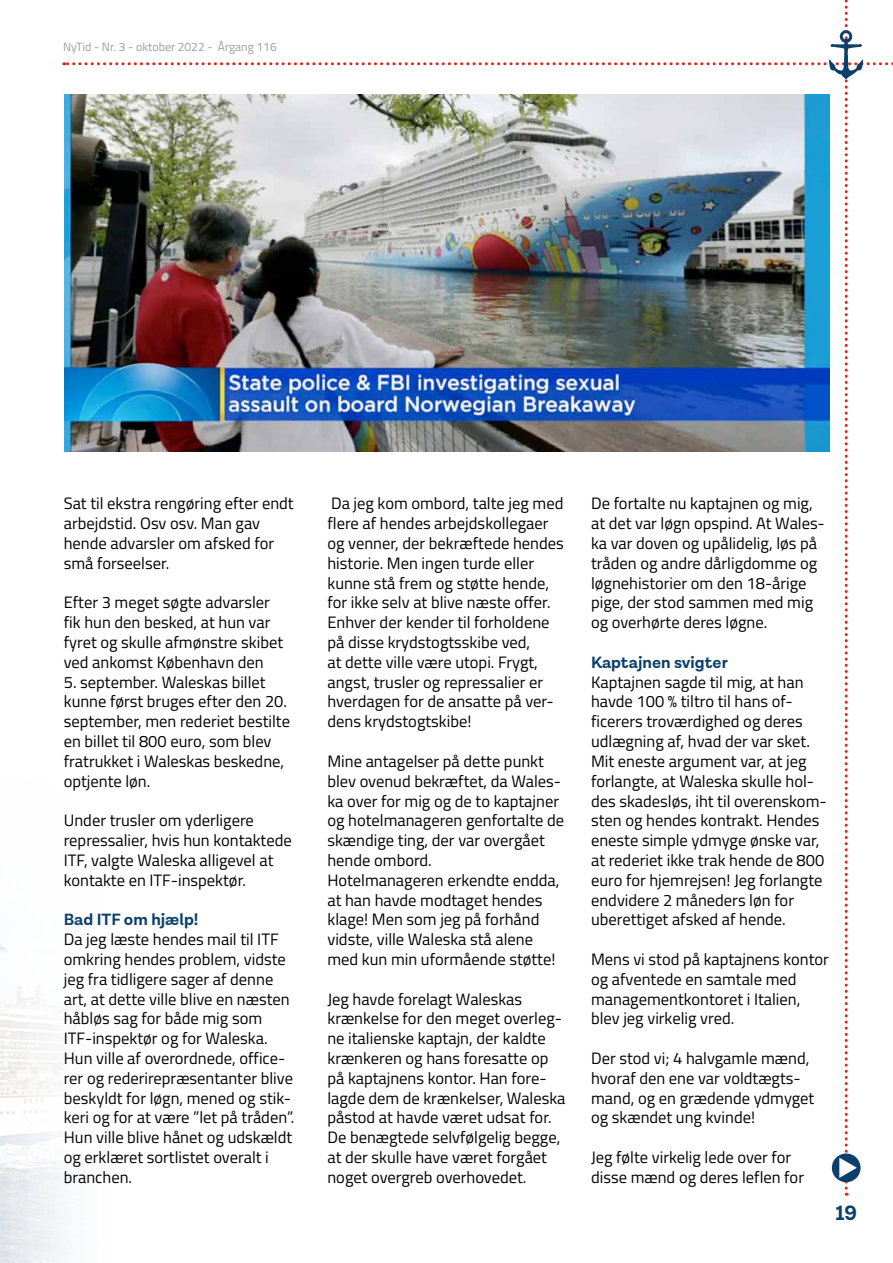
<style>
.page{position:relative;width:893px;height:1263px;background:#fff}
.page>*{position:absolute;margin:0;border:0;box-sizing:border-box;transform-origin:0 0}
.t1{font:700 21px "Lota Grotesque Alt 1";color:#0c3f6c}
.t2{font:16.5px/19.8px "Titillium Web";color:#000}
.t3{font:700 16.5px "Lota Grotesque Alt 1";color:#0c3f6c}
.t4{font:12px "Titillium Web";color:#9d9d9c}
</style>
<div class="page">
<img style="left:0;top:944px;width:67px;height:319px">
<img style="left:64px;top:0;width:829px;height:1196px">
<p class="t4" style="left:63px;top:38px;width:215px">NyTid - Nr. 3 - oktober 2022 - Årgang 116</p>
<p class="t2" style="left:64px;top:493px;width:231px">Sat til ekstra rengøring efter endt arbejdstid. Osv osv. Man gav hende advarsler om afsked for små forseelser.</p>
<p class="t2" style="left:64px;top:592px;width:221px">Efter 3 meget søgte advarsler fik hun den besked, at hun var fyret og skulle afmønstre skibet ved ankomst København den</p>
<p class="t2" style="left:64px;top:671px;width:228px">5. september. Waleskas billet kunne først bruges efter den 20. september, men rederiet bestilte en billet til 800 euro, som blev fratrukket i Waleskas beskedne, optjente løn.</p>
<p class="t2" style="left:64px;top:810px;width:230px">Under trusler om yderligere repressalier, hvis hun kontaktede<br>ITF, valgte Waleska alligevel at kontakte en ITF-inspektør.</p>
<p class="t3" style="left:64px;top:910px;width:136px">Bad ITF om hjælp!</p>
<p class="t2" style="left:64px;top:929px;width:232px">Da jeg læste hendes mail til ITF omkring hendes problem, vidste jeg fra tidligere sager af denne art, at dette ville blive en næsten håbløs sag for både mig som<br>ITF-inspektør og for Waleska.<br>Hun ville af overordnede, office&shy;rer og rederirepræsentanter blive beskyldt for løgn, mened og stik&shy;keri og for at være ”let på tråden”.<br>Hun ville blive hånet og udskældt og erklæret sortlistet overalt i branchen.</p>
<p class="t2" style="left:327px;top:493px;width:238px">Da jeg kom ombord, talte jeg med flere af hendes arbejdskollegaer og venner, der bekræftede hendes historie. Men ingen turde eller kunne stå frem og støtte hende, for ikke selv at blive næste offer.<br>Enhver der kender til forholdene på disse krydstogtsskibe ved,<br>at dette ville være utopi. Frygt, angst, trusler og repressalier er hverdagen for de ansatte på ver&shy;dens krydstogtskibe!</p>
<p class="t2" style="left:327px;top:750px;width:238px">Mine antagelser på dette punkt blev ovenud bekræftet, da Wales&shy;ka over for mig og de to kaptajner og hotelmanageren genfortalte de skændige ting, der var overgået hende ombord.<br>Hotelmanageren erkendte endda, at han havde modtaget hendes klage! Men som jeg på forhånd vidste, ville Waleska stå alene med kun min uformående støtte!</p>
<p class="t2" style="left:327px;top:988px;width:240px">Jeg havde forelagt Waleskas krænkelse for den meget overleg&shy;ne italienske kaptajn, der kaldte krænkeren og hans foresatte op på kaptajnens kontor. Han fore&shy;lagde dem de krænkelser, Waleska påstod at havde været udsat for.<br>De benægtede selvfølgelig begge, at der skulle have været forgået noget overgreb overhovedet.</p>
<p class="t2" style="left:591px;top:493px;width:235px">De fortalte nu kaptajnen og mig, at det var løgn opspind. At Wales&shy;ka var doven og upålidelig, løs på tråden og andre dårligdomme og løgnehistorier om den 18-årige pige, der stod sammen med mig og overhørte deres løgne.</p>
<p class="t3" style="left:591px;top:653px;width:138px">Kaptajnen svigter</p>
<p class="t2" style="left:591px;top:671px;width:237px">Kaptajnen sagde til mig, at han havde 100 % tiltro til hans of&shy;ficerers troværdighed og deres udlægning af, hvad der var sket.<br>Mit eneste argument var, at jeg forlangte, at Waleska skulle hol&shy;des skadesløs, iht til overenskom&shy;sten og hendes kontrakt. Hendes eneste simple ydmyge ønske var, at rederiet ikke trak hende de 800 euro for hjemrejsen! Jeg forlangte endvidere 2 måneders løn for uberettiget afsked af hende.</p>
<p class="t2" style="left:591px;top:948px;width:239px">Mens vi stod på kaptajnens kontor og afventede en samtale med managementkontoret i Italien, blev jeg virkelig vred.</p>
<p class="t2" style="left:591px;top:1047px;width:225px">Der stod vi; 4 halvgamle mænd, hvoraf den ene var voldtægts&shy;mand, og en grædende ydmyget og skændet ung kvinde!</p>
<p class="t2" style="left:591px;top:1146px;width:214px">Jeg følte virkelig lede over for disse mænd og deres leflen for</p>
<p class="t1" style="left:835px;top:1201px;width:23px">19</p>
</div>
